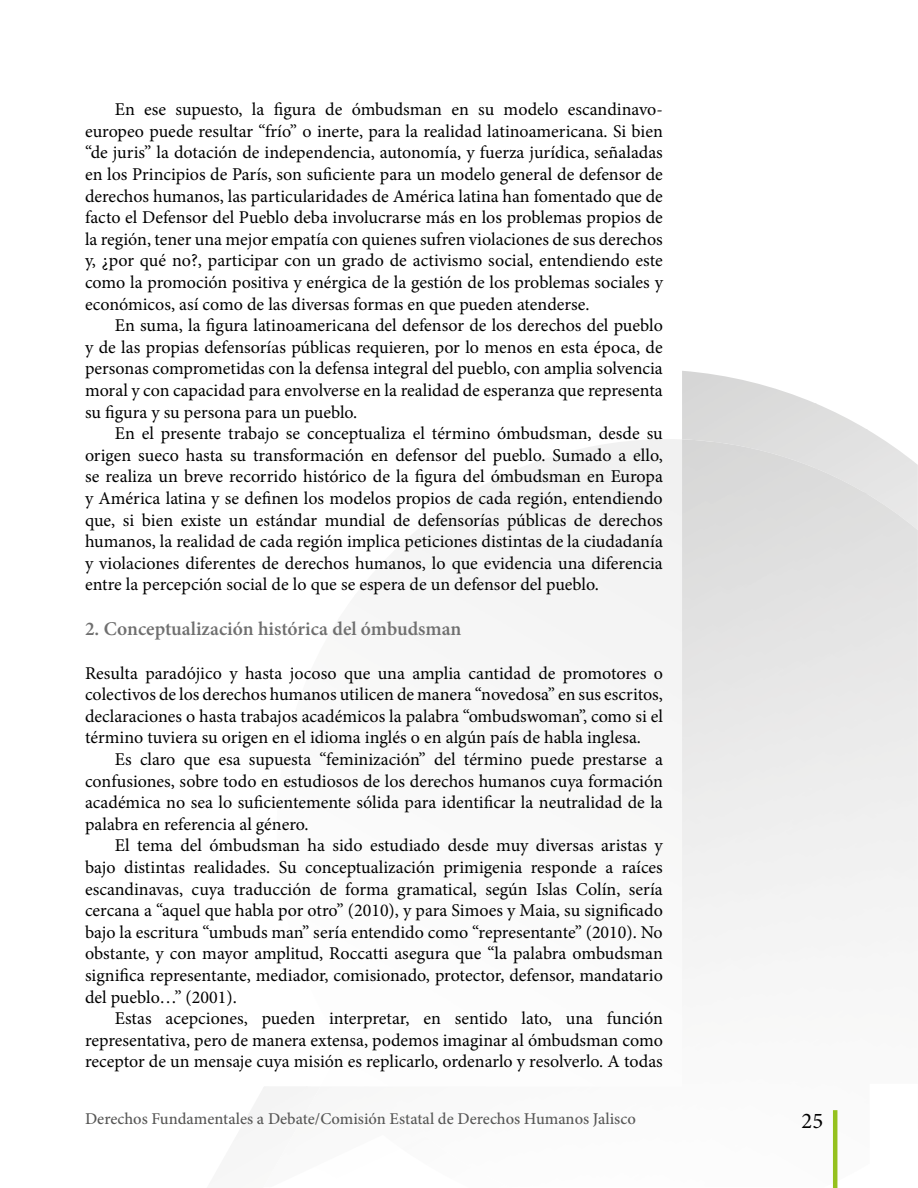
<style>
.page{position:relative;width:918px;height:1188px;background:#fff}
.page>*{position:absolute;margin:0;border:0;box-sizing:border-box;transform-origin:0 0}
.t1{font:22.5px "Minion Pro";color:#000}
.t2{font:600 19.5px "Minion Pro";color:#6f6f6f}
.t3{font:18px/21.6px "Minion Pro";color:#000;text-align:justify}
.t4{font:500 16.5px "Minion Pro";color:#575756}
</style>
<div class="page">
<img style="left:868px;top:430px;width:50px;height:62px">
<img style="left:817px;top:404px;width:51px;height:88px">
<img style="left:682px;top:371px;width:135px;height:68px">
<div style="left:415px;top:545px;width:39px;height:51px;background:#f5f5f5"></div>
<div style="left:682px;top:439px;width:185px;height:55px;background:#dbdbda"></div>
<hr style="left:833px;top:1110px;width:4px;height:78px;background:#95c11e">
<p class="t3" style="left:85px;top:99px;width:579px;text-indent:30px">En ese supuesto, la figura de ómbudsman en su modelo escandinavo&shy;europeo puede resultar “frío” o inerte, para la realidad latinoamericana. Si bien “de juris” la dotación de independencia, autonomía, y fuerza jurídica, señaladas en los Principios de París, son suficiente para un modelo general de defensor de derechos humanos, las particularidades de América latina han fomentado que de facto el Defensor del Pueblo deba involucrarse más en los problemas propios de la región, tener una mejor empatía con quienes sufren violaciones de sus derechos y, ¿por qué no?, participar con un grado de activismo social, entendiendo este como la promoción positiva y enérgica de la gestión de los problemas sociales y económicos, así como de las diversas formas en que pueden atenderse.</p>
<p class="t3" style="left:85px;top:315px;width:579px;text-indent:30px">En suma, la figura latinoamericana del defensor de los derechos del pueblo y de las propias defensorías públicas requieren, por lo menos en esta época, de personas comprometidas con la defensa integral del pueblo, con amplia solvencia moral y con capacidad para envolverse en la realidad de esperanza que representa su figura y su persona para un pueblo.</p>
<p class="t3" style="left:85px;top:423px;width:579px;text-indent:30px">En el presente trabajo se conceptualiza el término ómbudsman, desde su origen sueco hasta su transformación en defensor del pueblo. Sumado a ello, se realiza un breve recorrido histórico de la figura del ómbudsman en Europa y América latina y se definen los modelos propios de cada región, entendiendo que, si bien existe un estándar mundial de defensorías públicas de derechos humanos, la realidad de cada región implica peticiones distintas de la ciudadanía y violaciones diferentes de derechos humanos, lo que evidencia una diferencia entre la percepción social de lo que se espera de un defensor del pueblo.</p>
<p class="t2" style="left:85px;top:616px;width:378px">2. Conceptualización histórica del ómbudsman</p>
<p class="t3" style="left:85px;top:662px;width:579px">Resulta paradójico y hasta jocoso que una amplia cantidad de promotores o colectivos de los derechos humanos utilicen de manera “novedosa” en sus escritos, declaraciones o hasta trabajos académicos la palabra “ombudswoman”, como si el término tuviera su origen en el idioma inglés o en algún país de habla inglesa.</p>
<p class="t3" style="left:85px;top:748px;width:579px;text-indent:30px">Es claro que esa supuesta “feminización” del término puede prestarse a confusiones, sobre todo en estudiosos de los derechos humanos cuya formación académica no sea lo suficientemente sólida para identificar la neutralidad de la palabra en referencia al género.</p>
<p class="t3" style="left:85px;top:835px;width:579px;text-indent:30px">El tema del ómbudsman ha sido estudiado desde muy diversas aristas y bajo distintas realidades. Su conceptualización primigenia responde a raíces escandinavas, cuya traducción de forma gramatical, según Islas Colín, sería cercana a “aquel que habla por otro” (2010), y para Simoes y Maia, su significado bajo la escritura “umbuds man” sería entendido como “representante” (2010). No obstante, y con mayor amplitud, Roccatti asegura que “la palabra ombudsman significa representante, mediador, comisionado, protector, defensor, mandatario del pueblo…” (2001).</p>
<p class="t3" style="left:85px;top:1008px;width:579px;text-indent:30px">Estas acepciones, pueden interpretar, en sentido lato, una función representativa, pero de manera extensa, podemos imaginar al ómbudsman como receptor de un mensaje cuya misión es replicarlo, ordenarlo y resolverlo. A todas</p>
<p class="t4" style="left:85px;top:1107px;width:552px">Derechos Fundamentales a Debate/Comisión Estatal de Derechos Humanos Jalisco</p>
<p class="t1" style="left:802px;top:1106px;width:23px">25</p>
</div>
